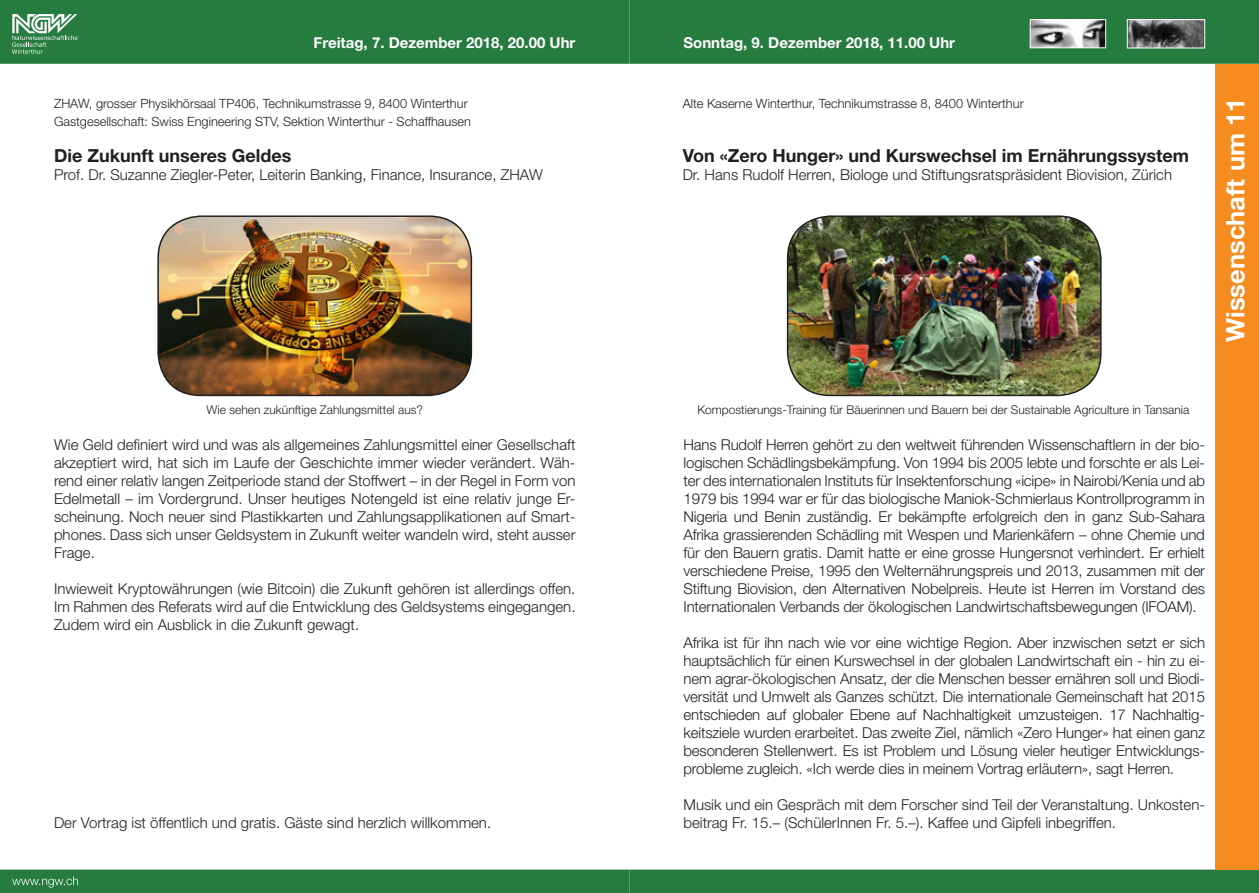
<style>
.page{position:relative;width:1259px;height:893px;background:#fff}
.page>*{position:absolute;margin:0;border:0;box-sizing:border-box;transform-origin:0 0}
.GS_Exkursionen{font:700 25.5px "Helvetica Neue";color:#fff}
.GS_Vortrag_Titel{font:700 18px "Helvetica Neue";color:#231f20}
.GS_Vortragstext{font:300 15px/18px "Helvetica Neue";color:#231f20;text-align:justify}
.t1{font:700 15px "Helvetica Neue";color:#fff}
.GS_Vortragstext_Kopf{font:300 12.75px "Helvetica Neue";color:#231f20}
.GS_Vortragstext-2{font:300 12px "Helvetica Neue";color:#231f20}
</style>
<div class="page">
<div style="left:0;top:0;width:1259px;height:64px;background:#267b3f"></div>
<img style="left:1032px;top:21px;width:72px;height:25px">
<div style="left:1030px;top:19px;width:76px;height:29px;border:1px solid #fff"></div>
<img style="left:1129px;top:21px;width:74px;height:25px">
<div style="left:1127px;top:19px;width:78px;height:29px;border:1px solid #fff"></div>
<div style="left:0;top:870px;width:1259px;height:23px;background:#267b3f"></div>
<img style="left:159px;top:216px;width:312px;height:179px">
<div style="left:157px;top:215px;width:315px;height:181px;border:2px solid #231f20;border-radius:43px"></div>
<img style="left:787px;top:216px;width:314px;height:179px">
<div style="left:787px;top:215px;width:314px;height:181px;border:2px solid #231f20;border-radius:43px"></div>
<div style="left:1215px;top:64px;width:44px;height:806px;background:#f68b1f"></div>
<p class="t1" style="left:314px;top:33px;width:263px">Freitag, 7. Dezember 2018, 20.00 Uhr</p>
<p class="t1" style="left:683px;top:33px;width:273px">Sonntag, 9. Dezember 2018, 11.00 Uhr</p>
<p class="GS_Vortragstext_Kopf" style="left:54px;top:96px;width:415px">ZHAW, grosser Physikhörsaal TP406, Technikumstrasse 9, 8400 Winterthur</p>
<p class="GS_Vortragstext_Kopf" style="left:54px;top:114px;width:418px">Gastgesellschaft: Swiss Engineering STV, Sektion Winterthur - Schaffhausen</p>
<p class="GS_Vortrag_Titel" style="left:54px;top:144px;width:239px">Die Zukunft unseres Geldes</p>
<p class="GS_Vortragstext" style="left:54px;top:165px;width:490px">Prof. Dr. Suzanne Ziegler-Peter, Leiterin Banking, Finance, Insurance, ZHAW</p>
<p class="GS_Vortragstext_Kopf" style="left:682px;top:96px;width:342px">Alte Kaserne Winterthur, Technikumstrasse 8, 8400 Winterthur</p>
<p class="GS_Vortrag_Titel" style="left:682px;top:144px;width:508px">Von «Zero Hunger» und Kurswechsel im Ernährungssystem</p>
<p class="GS_Vortragstext" style="left:682px;top:165px;width:491px">Dr. Hans Rudolf Herren, Biologe und Stiftungsratspräsident Biovision, Zürich</p>
<p class="GS_Exkursionen" style="left:1219px;top:342px;width:246px;rotate:-90deg">Wissenschaft um 11</p>
<p class="GS_Vortragstext-2" style="left:206px;top:402px;width:218px">Wie sehen zukünftige Zahlungsmittel aus?</p>
<p class="GS_Vortragstext" style="left:54px;top:435px;width:523px">Wie Geld definiert wird und was als allgemeines Zahlungsmittel einer Gesellschaft akzeptiert wird, hat sich im Laufe der Geschichte immer wieder verändert. Wäh&shy;rend einer relativ langen Zeitperiode stand der Stoffwert – in der Regel in Form von Edelmetall – im Vordergrund. Unser heutiges Notengeld ist eine relativ junge Er&shy;scheinung. Noch neuer sind Plastikkarten und Zahlungsapplikationen auf Smart&shy;phones. Dass sich unser Geldsystem in Zukunft weiter wandeln wird, steht ausser Frage.</p>
<p class="GS_Vortragstext" style="left:54px;top:579px;width:523px">Inwieweit Kryptowährungen (wie Bitcoin) die Zukunft gehören ist allerdings offen.<br>Im Rahmen des Referats wird auf die Entwicklung des Geldsystems eingegangen.<br>Zudem wird ein Ausblick in die Zukunft gewagt.</p>
<p class="GS_Vortragstext" style="left:54px;top:813px;width:439px">Der Vortrag ist öffentlich und gratis. Gäste sind herzlich willkommen.</p>
<p class="GS_Vortragstext-2" style="left:697px;top:402px;width:493px">Kompostierungs-Training für Bäuerinnen und Bauern bei der Sustainable Agriculture in Tansania</p>
<p class="GS_Vortragstext" style="left:683px;top:435px;width:523px">Hans Rudolf Herren gehört zu den weltweit führenden Wissenschaftlern in der bio&shy;logischen Schädlingsbekämpfung. Von 1994 bis 2005 lebte und forschte er als Lei&shy;ter des internationalen Instituts für Insektenforschung «icipe» in Nairobi/Kenia und ab 1979 bis 1994 war er für das biologische Maniok-Schmierlaus Kontrollprogramm in Nigeria und Benin zuständig. Er bekämpfte erfolgreich den in ganz Sub-Sahara Afrika grassierenden Schädling mit Wespen und Marienkäfern – ohne Chemie und für den Bauern gratis. Damit hatte er eine grosse Hungersnot verhindert. Er erhielt verschiedene Preise, 1995 den Welternährungspreis und 2013, zusammen mit der Stiftung Biovision, den Alternativen Nobelpreis. Heute ist Herren im Vorstand des Internationalen Verbands der ökologischen Landwirtschaftsbewegungen (IFOAM).</p>
<p class="GS_Vortragstext" style="left:683px;top:633px;width:523px">Afrika ist für ihn nach wie vor eine wichtige Region. Aber inzwischen setzt er sich hauptsächlich für einen Kurswechsel in der globalen Landwirtschaft ein - hin zu ei&shy;nem agrar-ökologischen Ansatz, der die Menschen besser ernähren soll und Biodi&shy;versität und Umwelt als Ganzes schützt. Die internationale Gemeinschaft hat 2015 entschieden auf globaler Ebene auf Nachhaltigkeit umzusteigen. 17 Nachhaltig&shy;keitsziele wurden erarbeitet. Das zweite Ziel, nämlich «Zero Hunger» hat einen ganz besonderen Stellenwert. Es ist Problem und Lösung vieler heutiger Entwicklungs&shy;probleme zugleich. «Ich werde dies in meinem Vortrag erläutern», sagt Herren.</p>
<p class="GS_Vortragstext" style="left:683px;top:795px;width:523px">Musik und ein Gespräch mit dem Forscher sind Teil der Veranstaltung. Unkosten&shy;beitrag Fr. 15.– (SchülerInnen Fr. 5.–). Kaffee und Gipfeli inbegriffen.</p>
</div>
